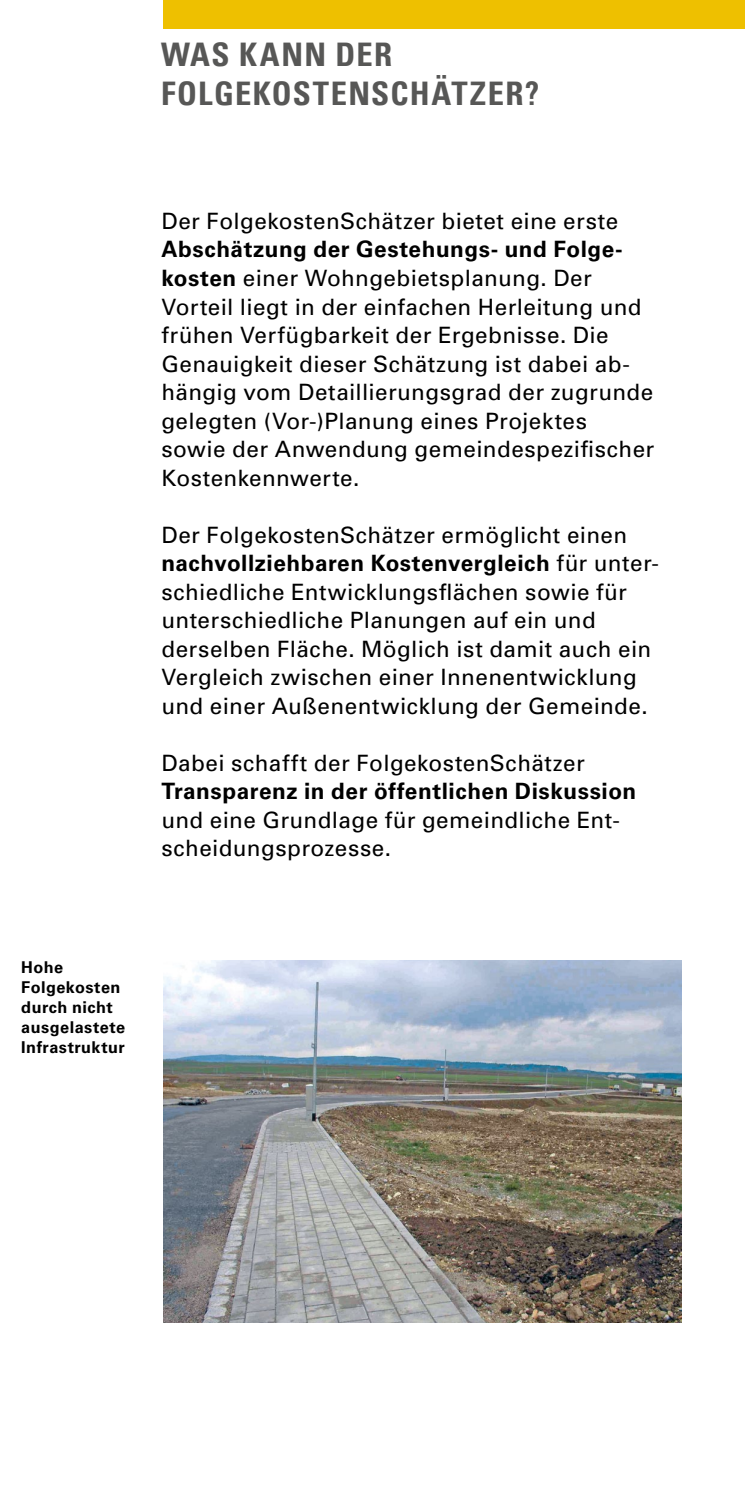
<style>
.page{position:relative;width:745px;height:1489px;background:#fff}
.page>*{position:absolute;margin:0;border:0;box-sizing:border-box;transform-origin:0 0}
.t1{font:32.5px/38.5px "Univers Com 67 Bold Cond";letter-spacing:.045em;color:#575756}
.t2{font:22.5px/28.5px "Univers";letter-spacing:.02em;color:#000}
.t3{font:700 22.5px "Univers";letter-spacing:.025em;color:#000}
.t4{font:700 16.25px/20px "Univers";letter-spacing:.03em;color:#000}
.s1{font-weight:700}
</style>
<div class="page">
<div style="left:163px;top:0;width:581px;height:28px;background:#eec000"></div>
<img style="left:163px;top:960px;width:517px;height:362px">
<h1 class="t1" style="left:161px;top:35px;width:379px">WAS KANN DER<br>FOLGEKOSTENSCHÄTZER?</h1>
<p class="t2" style="left:161px;top:207px;width:458px">Der FolgekostenSchätzer bietet eine erste</p>
<p class="t2" style="left:161px;top:235px;width:494px"><span class="s1">Abschätzung der Gestehungs- und Folge&shy;kosten</span> einer Wohngebietsplanung. Der Vorteil liegt in der einfachen Herleitung und frühen Verfügbarkeit der Ergebnisse. Die Genauigkeit dieser Schätzung ist dabei ab&shy;hängig vom Detaillierungsgrad der zugrunde gelegten (Vor-)Planung eines Projektes sowie der Anwendung gemeindespezifischer Kostenkennwerte.</p>
<p class="t2" style="left:161px;top:520px;width:499px">Der FolgekostenSchätzer ermöglicht einen <span class="s1">nachvollziehbaren Kostenvergleich</span> für unter&shy;schiedliche Entwicklungsflächen sowie für unterschiedliche Planungen auf ein und derselben Fläche. Möglich ist damit auch ein Vergleich zwischen einer Innenentwicklung und einer Außenentwicklung der Gemeinde.</p>
<p class="t2" style="left:161px;top:748px;width:424px">Dabei schafft der FolgekostenSchätzer</p>
<p class="t3" style="left:161px;top:778px;width:476px">Transparenz in der öffentlichen Diskussion</p>
<p class="t2" style="left:161px;top:806px;width:459px">und eine Grundlage für gemeindliche Ent&shy;scheidungsprozesse.</p>
<p class="t4" style="left:21px;top:956px;width:105px">Hohe<br>Folgekosten durch nicht ausgelastete<br>Infrastruktur</p>
</div>
